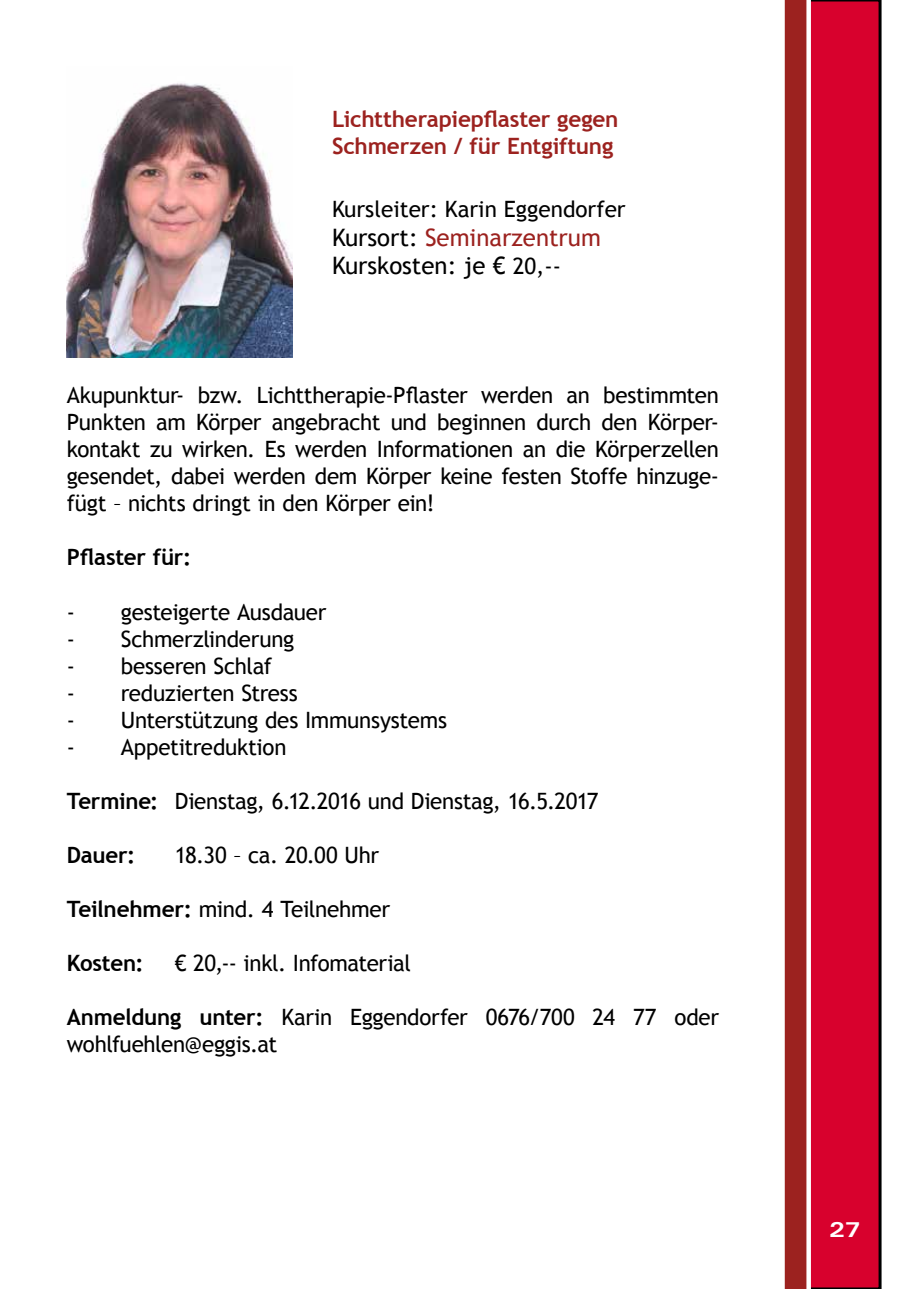
<style>
.page{position:relative;width:919px;height:1289px;background:#fff}
.page>*{position:absolute;margin:0;border:0;box-sizing:border-box;transform-origin:0 0}
.t1{font:24px/28.8px "Trebuchet MS";color:#000}
.t2{font:22.5px/27px "Trebuchet MS";letter-spacing:-.015em;color:#000;text-align:justify}
.t3{font:700 22.5px/27px "Trebuchet MS";letter-spacing:-.01em;color:#9c221f}
.t4{font:700 22.5px "Trebuchet MS";letter-spacing:-.01em;color:#000}
.t5{font:700 expanded 21px "Univers";color:#fff}
.s1{color:#9c221f}
.s2{font-size:22.5px}
.s3{font-weight:700}
</style>
<div class="page">
<div style="left:810px;top:0;width:71px;height:1288px;background:#d8012d"></div>
<svg style="left:784px;top:0;width:23px;height:1288px;background:#a12e2c"></svg>
<img style="left:67px;top:83px;width:225px;height:274px">
<p class="t3" style="left:332px;top:105px;width:288px">Lichttherapiepflaster gegen<br>Schmerzen / für Entgiftung</p>
<p class="t2" style="left:332px;top:195px;width:295px">Kursleiter: Karin Eggendorfer</p>
<p class="t1" style="left:332px;top:223px;width:270px">Kursort: <span class="s1">Seminarzentrum<br></span>Kurskosten: je € <span class="s2">20,--</span></p>
<p class="t2" style="left:67px;top:382px;width:653px">Akupunktur- bzw. Lichttherapie-Pflaster werden an bestimmten Punkten am Körper angebracht und beginnen durch den Körper&shy;kontakt zu wirken. Es werden Informationen an die Körperzellen gesendet, dabei werden dem Körper keine festen Stoffe hinzuge&shy;fügt – nichts dringt in den Körper ein!</p>
<p class="t4" style="left:67px;top:543px;width:126px">Pflaster für:</p>
<p class="t2" style="left:67px;top:598px;width:261px">- gesteigerte Ausdauer</p>
<p class="t2" style="left:67px;top:625px;width:229px">- Schmerzlinderung</p>
<p class="t2" style="left:67px;top:652px;width:207px">- besseren Schlaf</p>
<p class="t2" style="left:67px;top:679px;width:232px">- reduzierten Stress</p>
<p class="t2" style="left:67px;top:706px;width:382px">- Unterstützung des Immunsystems</p>
<p class="t2" style="left:67px;top:733px;width:221px">- Appetitreduktion</p>
<p class="t2" style="left:67px;top:787px;width:533px"><span class="s3">Termine:</span> Dienstag, 6.12.2016 und Dienstag, 16.5.2017</p>
<p class="t4" style="left:67px;top:840px;width:70px">Dauer:</p>
<p class="t2" style="left:175px;top:841px;width:206px">18.30 – ca. 20.00 Uhr</p>
<p class="t2" style="left:67px;top:895px;width:325px"><span class="s3">Teilnehmer:</span> mind. 4 Teilnehmer</p>
<p class="t4" style="left:67px;top:948px;width:78px">Kosten:</p>
<p class="t2" style="left:175px;top:949px;width:237px">€ 20,-- inkl. Infomaterial</p>
<p class="t2" style="left:67px;top:1003px;width:653px"><span class="s3">Anmeldung unter:</span> Karin Eggendorfer 0676/700 24 77 oder wohlfuehlen@eggis.at</p>
<p class="t5" style="left:829px;top:1217px;width:33px">27</p>
</div>
